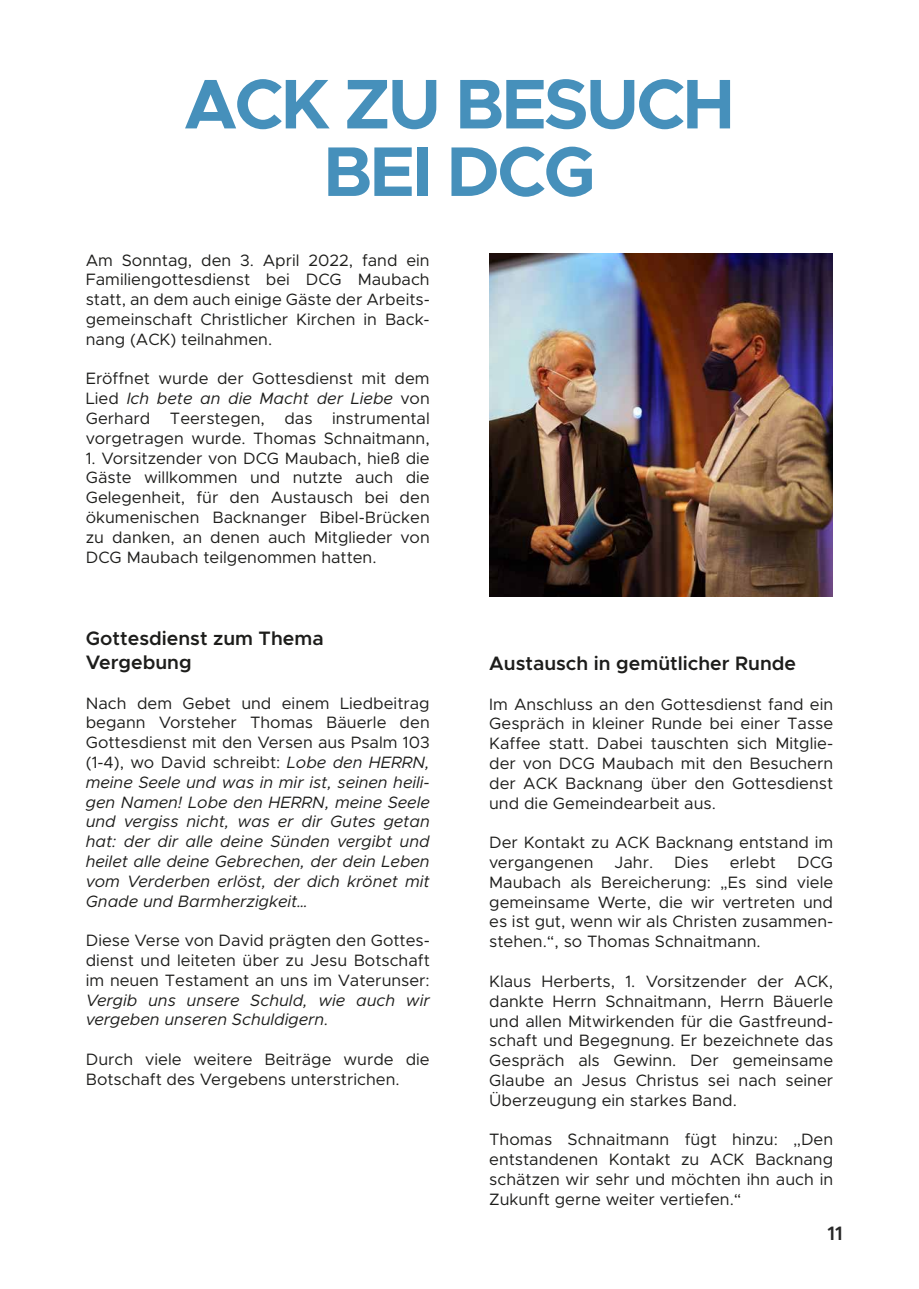
<style>
.page{position:relative;width:919px;height:1289px;background:#fff}
.page>*{position:absolute;margin:0;border:0;box-sizing:border-box;transform-origin:0 0}
.t1{font:700 70.5px/67.5px "Metropolis";letter-spacing:-.04em;color:#4690bb;text-align:center}
.t2{font:600 19.5px/23.4px "Metropolis";color:#1d1d1b}
.t3{font:600 19.5px "Metropolis";color:#282828}
.t4{font:16.5px/19.8px "Metropolis";color:#1d1d1b;text-align:justify}
.t5{font:italic 16.5px/19.8px "Metropolis";color:#1d1d1b;text-align:justify}
.s1{font-style:italic}
.s2{font-style:normal}
.s3{color:#282828}
</style>
<div class="page">
<img style="left:489px;top:254px;width:343px;height:343px">
<h1 class="t1" style="left:184px;top:70px;width:552px">ACK ZU BESUCH<br>BEI DCG</h1>
<p class="t4" style="left:86px;top:250px;width:345px">Am Sonntag, den 3. April 2022, fand ein Familiengottesdienst bei DCG Maubach statt, an dem auch einige Gäste der Arbeits&shy;gemeinschaft Christlicher Kirchen in Back&shy;nang (ACK) teilnahmen.</p>
<p class="t4" style="left:86px;top:369px;width:345px">Eröffnet wurde der Gottesdienst mit dem Lied <span class="s1">Ich bete an die Macht der Liebe</span> von Gerhard Teerstegen, das instrumental vorgetragen wurde. Thomas Schnaitmann,</p>
<p class="t4" style="left:86px;top:448px;width:345px">1. Vorsitzender von DCG Maubach, hieß die Gäste willkommen und nutzte auch die Gelegenheit, für den Austausch bei den ökumenischen Backnanger Bibel-Brücken zu danken, an denen auch Mitglieder von DCG Maubach teilgenommen hatten.</p>
<p class="t2" style="left:86px;top:627px;width:239px">Gottesdienst zum Thema<br>Vergebung</p>
<p class="t5" style="left:86px;top:693px;width:345px"><span class="s2">Nach dem Gebet und einem Liedbeitrag begann Vorsteher Thomas Bäuerle den Gottesdienst mit den Versen aus Psalm 103 (1-4), wo David schreibt:</span> Lobe den HERRN, meine Seele und was in mir ist, seinen heili&shy;gen Namen! Lobe den HERRN, meine Seele und vergiss nicht, was er dir Gutes getan hat: der dir alle deine Sünden vergibt und heilet alle deine Gebrechen, der dein Leben vom Verderben erlöst, der dich krönet mit Gnade und Barmherzigkeit…</p>
<p class="t4" style="left:86px;top:930px;width:345px">Diese Verse von David prägten den Gottes&shy;dienst und leiteten über zu Jesu Botschaft im neuen Testament an uns im Vaterunser:</p>
<p class="t5" style="left:86px;top:990px;width:345px">Vergib uns unsere Schuld, wie auch wir vergeben unseren Schuldigern.</p>
<p class="t4" style="left:86px;top:1049px;width:345px">Durch viele weitere Beiträge wurde die<br>Botschaft des Vergebens unterstrichen.</p>
<p class="t2" style="left:489px;top:651px;width:308px">Austausch in gemütlicher Runde</p>
<p class="t4" style="left:489px;top:694px;width:345px">Im Anschluss an den Gottesdienst fand ein Gespräch in kleiner Runde bei einer Tasse Kaffee statt. Dabei tauschten sich Mitglie&shy;der von DCG Maubach mit den Besuchern der ACK Backnang über den Gottesdienst und die Gemeindearbeit aus.</p>
<p class="t4" style="left:489px;top:832px;width:345px">Der Kontakt zu ACK Backnang entstand im vergangenen</p>
<p class="t4" style="left:614px;top:852px;width:40px">Jahr.</p>
<p class="t4" style="left:674px;top:852px;width:36px">Dies</p>
<p class="t4" style="left:729px;top:852px;width:48px">erlebt</p>
<p class="t4" style="left:489px;top:852px;width:345px;text-indent:308px">DCG Maubach als Bereicherung: <span class="s3">,,</span>Es sind viele gemeinsame Werte, die wir vertreten und es ist gut, wenn wir als Christen zusammen&shy;stehen.“, so Thomas Schnaitmann.</p>
<p class="t4" style="left:489px;top:971px;width:345px">Klaus Herberts, 1. Vorsitzender der ACK, dankte Herrn Schnaitmann, Herrn Bäuerle und allen Mitwirkenden für die Gastfreund&shy;schaft und Begegnung. Er bezeichnete das Gespräch als Gewinn. Der gemeinsame Glaube an Jesus Christus sei nach seiner Überzeugung ein starkes Band.</p>
<p class="t4" style="left:489px;top:1129px;width:345px">Thomas Schnaitmann fügt hinzu: <span class="s3">,,</span>Den entstandenen Kontakt zu ACK Backnang schätzen wir sehr und möchten ihn auch in Zukunft gerne weiter vertiefen.“</p>
<p class="t3" style="left:827px;top:1220px;width:17px">11</p>
</div>
